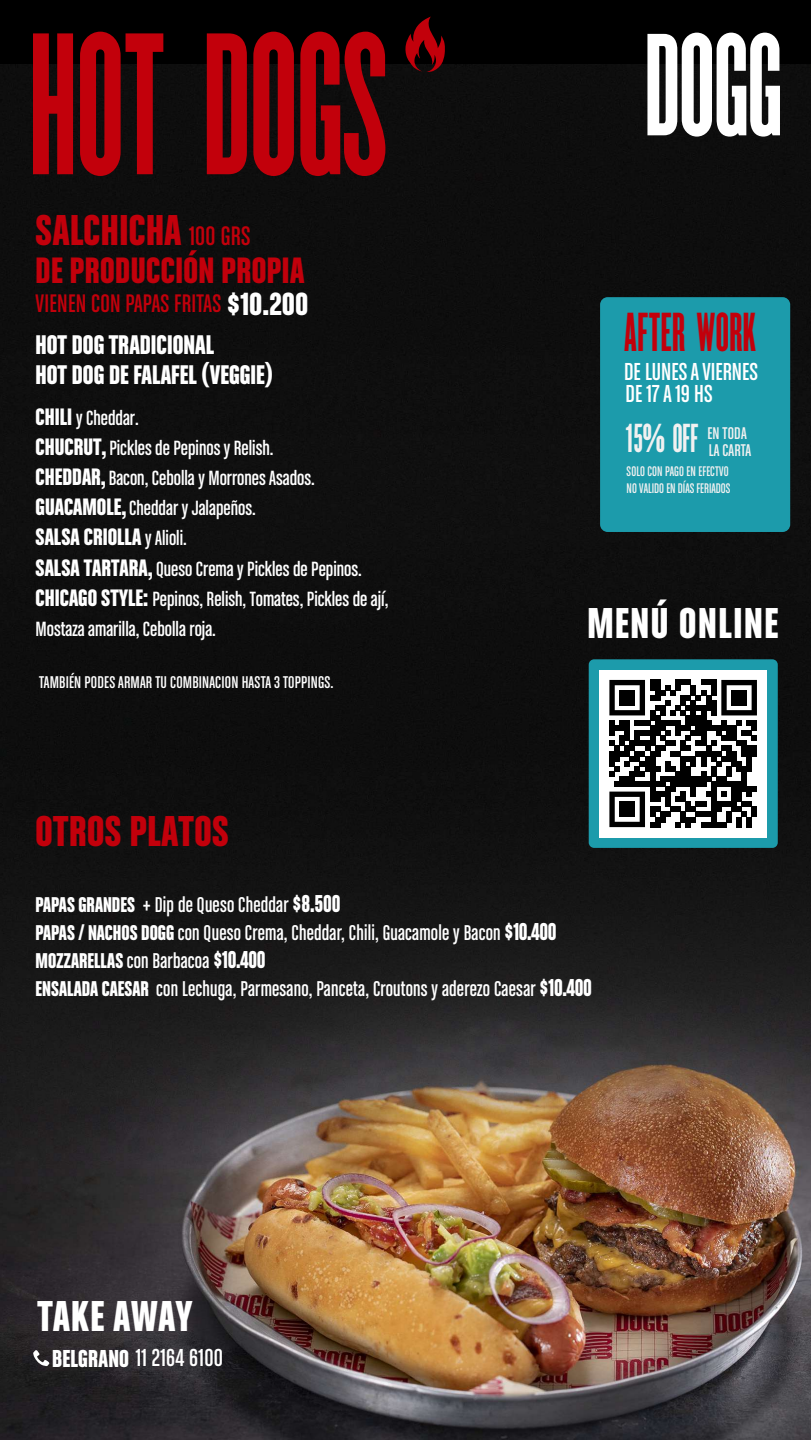
<style>
.page{position:relative;width:811px;height:1440px;background:#fff}
.page>*{position:absolute;margin:0;border:0;box-sizing:border-box;transform-origin:0 0}
.t1{font:176.02px "Champion Bantamweight";color:#c2000b}
.t2{font:47.85px "Champion Bantamweight";letter-spacing:.01em;color:#c2000b}
.t3{font:45.97px "Chalet Comprime Hong Kong Eighty";letter-spacing:.01em;color:#c2000b}
.t4{font:45.97px "Chalet Comprime Hong Kong Eighty";letter-spacing:.035em;color:#fff}
.t5{font:39.08px "Chalet Comprime Hong Kong Eighty";letter-spacing:.01em;color:#c2000b}
.t6{font:35.33px "Champion Bantamweight";color:#f1f1f1}
.t7{font:34.12px "Chalet Comprime Hong Kong Eighty";color:#fff}
.t8{font:28.72px/29.9px "Chalet Comprime Hong Kong Eighty";color:#fff}
.t9{font:28.5px "Chalet Comprime Cologne Sixty";color:#c2000b}
.t10{font:27px "Chalet Comprime Cologne Sixty";letter-spacing:.01em;color:#c2000b}
.t11{font:26.17px/21.9px "Chalet Comprime Cologne Eighty";color:#fff}
.t12{font:25.35px "Chalet Comprime Hong Kong Eighty";color:#fff}
.t13{font:22.73px/28.1px "Chalet Comprime Cologne Sixty";letter-spacing:.01em;color:#fff}
.t14{font:22.73px "Chalet Comprime Hong Kong Eighty";color:#fff}
.t15{font:21.9px/30.2px "Chalet Comprime Cologne Sixty";color:#fff}
.t16{font:18.08px "Chalet Comprime Cologne Sixty";letter-spacing:.01em;color:#fff}
.t17{font:18px/17px "Chalet Comprime Cologne Sixty";letter-spacing:.01em;color:#f1f1f1}
.t18{font:14.85px/16.7px "Chalet Comprime Cologne Eighty";color:#f1f1f1;scale:.94 1}
.s1{font-family:"Chalet Comprime Hong Kong Eighty";font-size:25.35px}
.s2{font-family:"Chalet Comprime Cologne Sixty";font-size:21.9px}
.s3{font-family:"Chalet Comprime Hong Kong Eighty"}
.s4{font-family:"Chalet Comprime Hong Kong Sixty";font-size:26.03px}
.s5{font-family:"Chalet Comprime Cologne Sixty"}
</style>
<div class="page">
<div style="left:0;top:0;width:810px;height:1440px;background:#000"></div>
<img style="left:0;top:64px;width:810px;height:1376px">
<svg style="left:405px;top:17px;width:40px;height:55px"></svg>
<svg style="left:33px;top:1350px;width:16px;height:16px"></svg>
<div style="left:599px;top:297px;width:190px;height:235px;background:#1c9bab;border-radius:8px"></div>
<svg style="left:647px;top:33px;width:132px;height:104px"></svg>
<div style="left:588px;top:659px;width:189px;height:189px;background:#1c9bab;border-radius:5px"></div>
<div style="left:599px;top:670px;width:167px;height:167px;background:#fff"></div>
<svg style="left:609px;top:680px;width:147px;height:147px"></svg>
<div style="left:619px;top:690px;width:15px;height:15px;background:#000"></div>
<div style="left:731px;top:690px;width:15px;height:15px;background:#000"></div>
<div style="left:619px;top:802px;width:15px;height:15px;background:#000"></div>
<h1 class="t1" style="left:29px;top:-24px;width:360px">HOT DOGS</h1>
<h3 class="t3" style="left:36px;top:204px;width:147px">SALCHICHA</h3>
<h3 class="t5" style="left:36px;top:248px;width:270px">DE PRODUCCIÓN PROPIA</h3>
<h3 class="t7" style="left:227px;top:283px;width:83px">$10.200</h3>
<h3 class="t9" style="left:189px;top:220px;width:63px">100 GRS</h3>
<p class="t10" style="left:36px;top:289px;width:187px">VIENEN CON PAPAS FRITAS</p>
<h3 class="t8" style="left:36px;top:329px;width:239px">HOT DOGTRADICIONAL<br>HOT DOG DE FALAFEL (VEGGIE)</h3>
<p class="t15" style="left:36px;top:403px;width:280px"><span class="s1">CHILI</span> y Cheddar.<br><span class="s1">CHUCRUT,</span>Pickles de Pepinos y Relish.<br><span class="s1">CHEDDAR,</span>Bacon, Cebolla y Morrones Asados.<br><span class="s1">GUACAMOLE,</span>Cheddar y Jalapeños.</p>
<p class="t12" style="left:36px;top:522px;width:153px">SALSA CRIOLLA <span class="s2">y Alioli.</span></p>
<p class="t15" style="left:36px;top:553px;width:354px"><span class="s1">SALSA TARTARA,</span>Queso Crema y Pickles de Pepinos.<br><span class="s1">CHICAGO STYLE:</span> Pepinos, Relish, Tomates, Pickles de ají,<br>Mostaza amarilla, Cebolla roja.</p>
<p class="t16" style="left:39px;top:672px;width:296px">TAMBIÉN PODESARMAR TU COMBINACION HASTA 3 TOPPINGS.</p>
<h3 class="t3" style="left:36px;top:804px;width:194px">OTROS PLATOS</h3>
<h2 class="t2" style="left:623px;top:297px;width:133px">AFTER WORK</h2>
<p class="t11" style="left:623px;top:360px;width:135px">DE LUNES AVIERNES<br>DE 17 A 19 HS</p>
<h3 class="t6" style="left:625px;top:412px;width:74px">15% OFF</h3>
<p class="t17" style="left:707px;top:424px;width:45px">EN TODA<br>LACARTA</p>
<p class="t18" style="left:626px;top:463px;width:112px">SOLO CON PAGO EN EFECTVO<br>NO VALIDO EN DÍAS FERIADOS</p>
<h3 class="t4" style="left:587px;top:596px;width:192px">MENÚ ONLINE</h3>
<p class="t13" style="left:36px;top:890px;width:522px"><span class="s3">PAPAS GRANDES</span> + Dip de Queso Cheddar <span class="s4">$8.500<br></span><span class="s3">PAPAS / NACHOS DOGG</span> con Queso Crema, Cheddar, Chili, Guacamole y Bacon <span class="s4">$10.400</span></p>
<p class="t14" style="left:36px;top:948px;width:231px">MOZZARELLAS <span class="s5">con Barbacoa</span> <span class="s4">$10.400</span></p>
<p class="t13" style="left:36px;top:975px;width:557px"><span class="s3">ENSALADA CAESAR</span> con Lechuga, Parmesano, Panceta, Croutons y aderezo Caesar <span class="s4">$10.400</span></p>
<h3 class="t4" style="left:38px;top:1289px;width:156px">TAKE AWAY</h3>
<p class="t11" style="left:52px;top:1346px;width:172px"><span class="s3">BELGRANO</span> 11 2164 6100</p>
</div>
